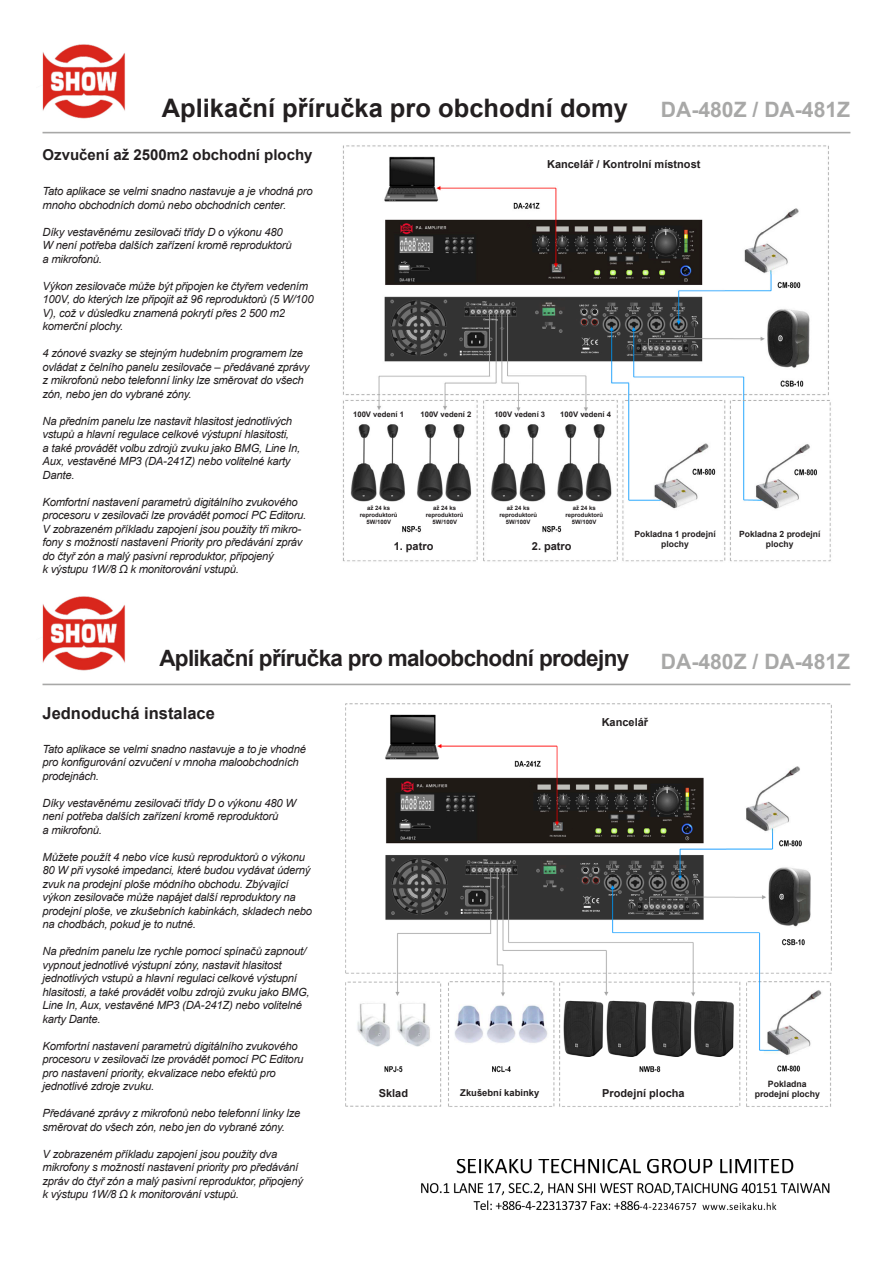
<style>
.page{position:relative;width:893px;height:1263px;background:#fff}
.page>*{position:absolute;margin:0;border:0;box-sizing:border-box;transform-origin:0 0}
.t1{font:700 25.5px "Arial";color:#231f20}
.t2{font:700 22.5px "Arial";letter-spacing:-.03em;color:#231f20}
.t3{font:700 21.15px "Arial";color:#a8a8a7}
.t4{font:700 16.5px "Arial";color:#231f20}
.t5{font:700 15px "Arial";color:#231f20}
.t6{font:italic 11.25px/13.5px "Arial";letter-spacing:-.02em;color:#231f20}
.t7{font:700 10.95px "Arial";color:#231f20}
.t8{font:700 9.45px "Arial";color:#231f20}
.t9{font:700 8.7px/10.5px "Arial";color:#231f20;text-align:center}
.t10{font:700 8.55px/10.2px "Arial";color:#231f20;text-align:center}
.t11{font:700 7.65px "Arial";color:#231f20}
.t12{font:700 6px "Arial";color:#231f20}
</style>
<div class="page">
<hr style="left:43px;top:132px;width:807px;height:1px;background:#a8a8a7">
<img style="left:42px;top:44px;width:83px;height:75px">
<img style="left:343px;top:145px;width:488px;height:417px">
<img style="left:345px;top:703px;width:487px;height:404px">
<hr style="left:43px;top:684px;width:807px;height:1px;background:#a8a8a7">
<img style="left:42px;top:596px;width:83px;height:75px">
<img style="left:421px;top:1159px;width:409px;height:51px">
<p class="t1" style="left:162px;top:91px;width:468px">Aplikační příručka pro obchodní domy</p>
<p class="t3" style="left:661px;top:95px;width:191px">DA-480Z / DA-481Z</p>
<p class="t5" style="left:43px;top:145px;width:272px">Ozvučení až 2500m2 obchodní plochy</p>
<p class="t6" style="left:43px;top:185px;width:272px">Tato aplikace se velmi snadno nastavuje a je vhodná pro mnoho obchodních domů nebo obchodních center.</p>
<p class="t6" style="left:43px;top:225px;width:251px">Díky vestavěnému zesilovači třídy D o výkonu 480<br>W není potřeba dalších zařízení kromě reproduktorů a mikrofonů.</p>
<p class="t6" style="left:43px;top:279px;width:273px">Výkon zesilovače může být připojen ke čtyřem vedením 100V, do kterých lze připojit až 96 reproduktorů (5 W/100<br>V), což v důsledku znamená pokrytí přes 2 500 m2 komerční plochy.</p>
<p class="t6" style="left:43px;top:347px;width:268px">4 zónové svazky se stejným hudebním programem lze ovládat z čelního panelu zesilovače – předávané zprávy z mikrofonů nebo telefonní linky lze směrovat do všech zón, nebo jen do vybrané zóny.</p>
<p class="t6" style="left:43px;top:414px;width:259px">Na předním panelu lze nastavit hlasitost jednotlivých vstupů a hlavní regulace celkové výstupní hlasitosti,<br>a také provádět volbu zdrojů zvuku jako BMG, Line In, Aux, vestavěné MP3 (DA-241Z) nebo volitelné karty Dante.</p>
<p class="t6" style="left:43px;top:495px;width:265px">Komfortní nastavení parametrů digitálního zvukového procesoru v zesilovači lze provádět pomocí PC Editoru.<br>V zobrazeném příkladu zapojení jsou použity tři mikro&shy;fony s možností nastavení Priority pro předávání zpráv do čtyř zón a malý pasivní reproduktor, připojený</p>
<p class="t6" style="left:43px;top:563px;width:198px">k výstupu 1W/8 Ω k monitorování vstupů.</p>
<p class="t7" style="left:547px;top:157px;width:155px">Kancelář / Kontrolní místnost</p>
<p class="t11" style="left:353px;top:409px;width:52px">100V vedení 1</p>
<p class="t11" style="left:420px;top:409px;width:52px">100V vedení 2</p>
<p class="t11" style="left:494px;top:409px;width:52px">100V vedení 3</p>
<p class="t11" style="left:560px;top:409px;width:52px">100V vedení 4</p>
<p class="t12" style="left:367px;top:504px;width:24px">až 24 ks</p>
<p class="t12" style="left:360px;top:511px;width:39px">reproduktorů</p>
<p class="t12" style="left:366px;top:518px;width:26px">5W/100V</p>
<p class="t12" style="left:433px;top:504px;width:24px">až 24 ks</p>
<p class="t12" style="left:426px;top:511px;width:39px">reproduktorů</p>
<p class="t12" style="left:432px;top:518px;width:26px">5W/100V</p>
<p class="t7" style="left:394px;top:539px;width:41px">1. patro</p>
<p class="t12" style="left:507px;top:504px;width:24px">až 24 ks</p>
<p class="t12" style="left:499px;top:511px;width:39px">reproduktorů</p>
<p class="t12" style="left:506px;top:518px;width:26px">5W/100V</p>
<p class="t12" style="left:573px;top:504px;width:24px">až 24 ks</p>
<p class="t12" style="left:565px;top:511px;width:39px">reproduktorů</p>
<p class="t12" style="left:572px;top:518px;width:26px">5W/100V</p>
<p class="t7" style="left:532px;top:539px;width:41px">2. patro</p>
<p class="t10" style="left:634px;top:529px;width:83px">Pokladna 1 prodejní plochy</p>
<p class="t10" style="left:739px;top:529px;width:83px">Pokladna 2 prodejní plochy</p>
<p class="t2" style="left:159px;top:643px;width:471px">Aplikační příručka pro maloobchodní prodejny</p>
<p class="t3" style="left:661px;top:647px;width:191px">DA-480Z / DA-481Z</p>
<p class="t4" style="left:43px;top:702px;width:174px">Jednoduchá instalace</p>
<p class="t6" style="left:43px;top:742px;width:265px">Tato aplikace se velmi snadno nastavuje a to je vhodné pro konfigurování ozvučení v mnoha maloobchodních prodejnách.</p>
<p class="t6" style="left:43px;top:796px;width:255px">Díky vestavěnému zesilovači třídy D o výkonu 480 W není potřeba dalších zařízení kromě reproduktorů<br>a mikrofonů.</p>
<p class="t6" style="left:43px;top:850px;width:271px">Můžete použít 4 nebo více kusů reproduktorů o výkonu 80 W při vysoké impedanci, které budou vydávat úderný zvuk na prodejní ploše módního obchodu. Zbývající výkon zesilovače může napájet další reproduktory na prodejní ploše, ve zkušebních kabinkách, skladech nebo na chodbách, pokud je to nutné.</p>
<p class="t6" style="left:43px;top:945px;width:269px">Na předním panelu lze rychle pomocí spínačů zapnout/ vypnout jednotlivé výstupní zóny, nastavit hlasitost jednotlivých vstupů a hlavní regulaci celkové výstupní hlasitosti, a také provádět volbu zdrojů zvuku jako BMG, Line In, Aux, vestavěné MP3 (DA-241Z) nebo volitelné karty Dante.</p>
<p class="t6" style="left:43px;top:1039px;width:262px">Komfortní nastavení parametrů digitálního zvukového procesoru v zesilovači lze provádět pomocí PC Editoru pro nastavení priority, ekvalizace nebo efektů pro jednotlivé zdroje zvuku.</p>
<p class="t6" style="left:43px;top:1107px;width:259px">Předávané zprávy z mikrofonů nebo telefonní linky lze směrovat do všech zón, nebo jen do vybrané zóny.</p>
<p class="t6" style="left:43px;top:1147px;width:262px">V zobrazeném příkladu zapojení jsou použity dva mikrofony s možností nastavení priority pro předávání zpráv do čtyř zón a malý pasivní reproduktor, připojený</p>
<p class="t6" style="left:43px;top:1188px;width:198px">k výstupu 1W/8 Ω k monitorování vstupů.</p>
<p class="t7" style="left:602px;top:715px;width:48px">Kancelář</p>
<p class="t7" style="left:379px;top:1086px;width:31px">Sklad</p>
<p class="t8" style="left:460px;top:1086px;width:80px">Zkušební kabinky</p>
<p class="t7" style="left:602px;top:1086px;width:84px">Prodejní plocha</p>
<p class="t9" style="left:755px;top:1079px;width:67px">Pokladna prodejní plochy</p>
</div>
